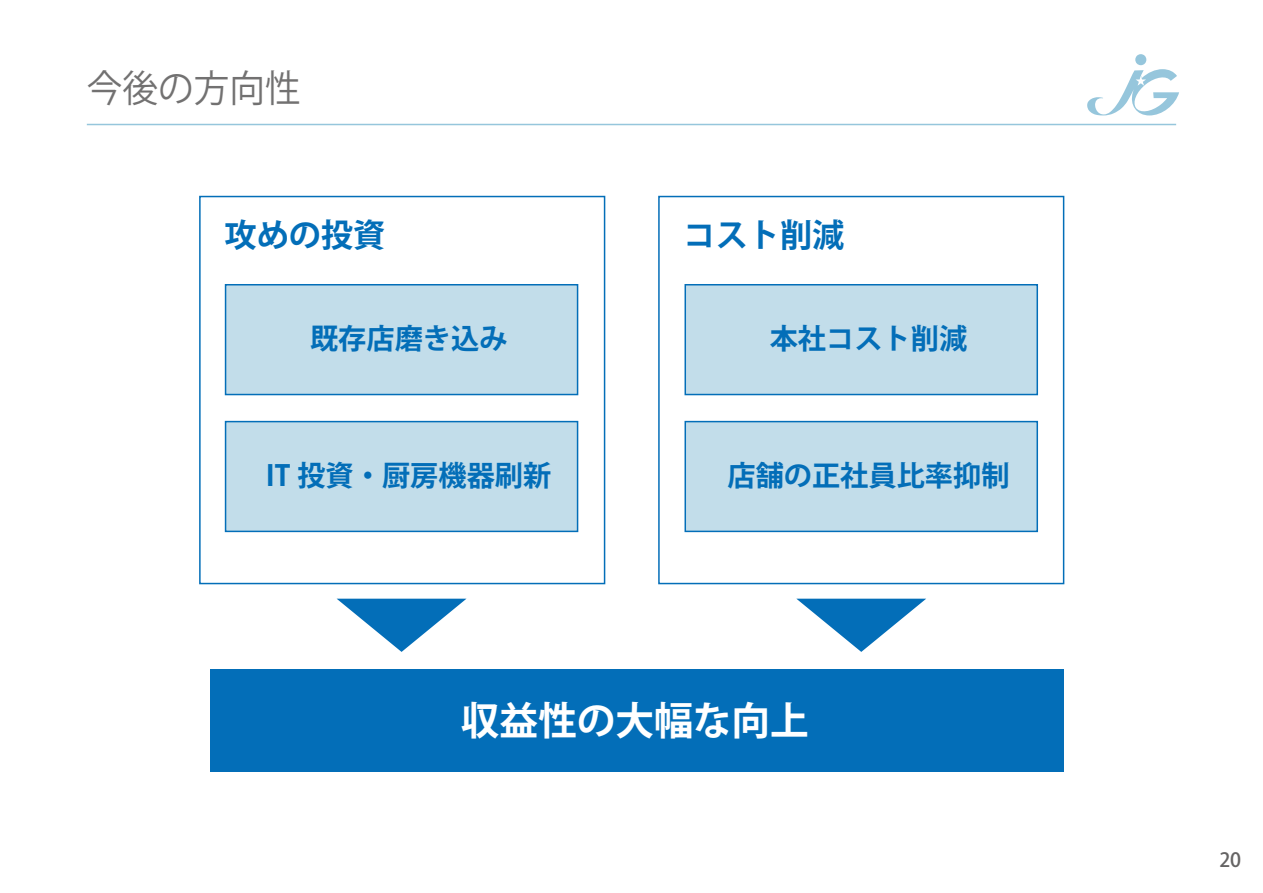
<style>
.page{position:relative;width:1263px;height:893px;background:#fff}
.page>*{position:absolute;margin:0;border:0;box-sizing:border-box;transform-origin:0 0}
.t1{font:700 39px "Koz Go Pro";color:#fff}
.t2{font:37.5px "Koz Go Pro";color:#727171;scale:.95 1}
.t3{font:700 32.55px "Koz Go Pro";color:#036eb8}
.t4{font:700 28.5px "Koz Go Pro";color:#036eb8}
.t5{font:500 19.5px "Koz Go Pro";color:#656464}
</style>
<div class="page">
<svg style="left:1087px;top:54px;width:92px;height:61px"></svg>
<hr style="left:87px;top:124px;width:1089px;height:1px;background:#96c6dc">
<div style="left:225px;top:284px;width:353px;height:111px;background:#c2ddea;border:2px solid #036eb8"></div>
<div style="left:210px;top:669px;width:854px;height:102px;background:#036eb8"></div>
<div style="left:199px;top:196px;width:406px;height:388px;border:2px solid #036eb8"></div>
<div style="left:225px;top:421px;width:353px;height:111px;background:#c2ddea;border:2px solid #036eb8"></div>
<div style="left:684px;top:284px;width:354px;height:111px;background:#c2ddea;border:2px solid #036eb8"></div>
<div style="left:684px;top:421px;width:354px;height:111px;background:#c2ddea;border:2px solid #036eb8"></div>
<svg style="left:797px;top:599px;width:129px;height:53px"></svg>
<svg style="left:337px;top:599px;width:129px;height:53px"></svg>
<div style="left:658px;top:196px;width:406px;height:388px;border:2px solid #036eb8"></div>
<h2 class="t2" style="left:87px;top:64px;width:227px">今後の方向性</h2>
<p class="t3" style="left:225px;top:214px;width:162px">攻めの投資</p>
<p class="t3" style="left:684px;top:214px;width:162px">コスト削減</p>
<p class="t4" style="left:310px;top:320px;width:199px">既存店磨き込み</p>
<p class="t4" style="left:266px;top:457px;width:286px">IT 投資・厨房機器刷新</p>
<p class="t4" style="left:770px;top:320px;width:199px">本社コスト削減</p>
<p class="t4" style="left:727px;top:457px;width:284px">店舗の正社員比率抑制</p>
<h1 class="t1" style="left:461px;top:696px;width:350px">収益性の大幅な向上</h1>
<p class="t5" style="left:1219px;top:847px;width:23px">20</p>
</div>
